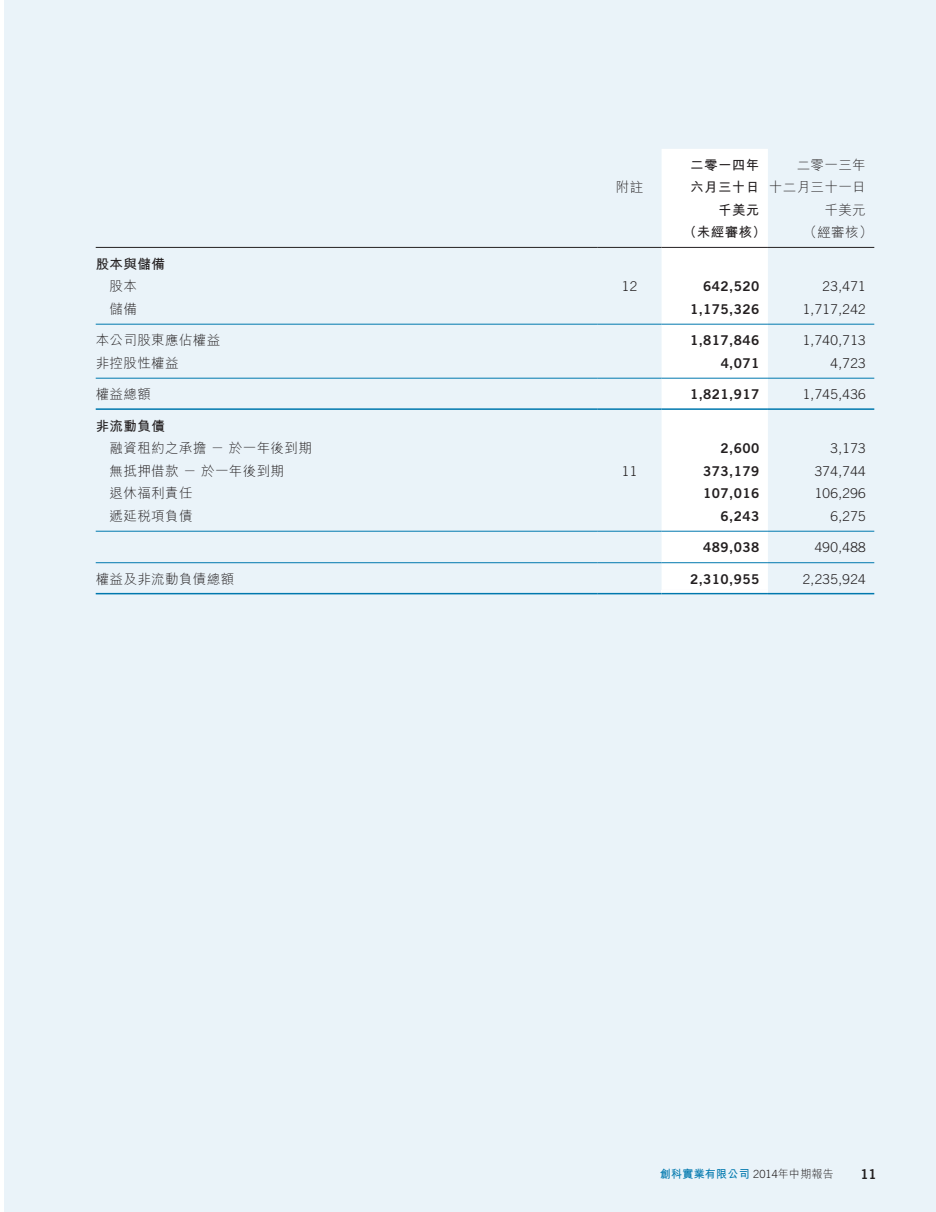
<style>
.page{position:relative;width:936px;height:1212px;background:#fff}
.page>*{position:absolute;margin:0;border:0;box-sizing:border-box;transform-origin:0 0}
._1__內文{font:300 13.5px "M Hei HK";letter-spacing:.03em;color:#231f20}
._1__內文-2{font:300 13.5px "Trade Gothic LT Std";letter-spacing:.03em;color:#231f20}
._1__內文-3{font:13.5px "Trade Gothic LT Std Bd 2";letter-spacing:.03em;color:#231f20}
._1__內文-4{font:700 13.5px "M Hei HK";letter-spacing:.03em;color:#231f20}
.t1{font:700 11.25px "M Hei HK";letter-spacing:.025em;color:#0078ae}
.s1{font-family:"Trade Gothic LT Std";font-weight:300;color:#231f20}
.s2{font-weight:300;color:#231f20}
</style>
<div class="page">
<div style="left:4px;top:0;width:931px;height:1212px;background:#eaf3f9"></div>
<div style="left:661px;top:149px;width:106px;height:441px;background:#fff"></div>
<svg style="left:661px;top:590px;width:106px;height:2px"></svg>
<hr style="left:96px;top:247px;width:501px;height:1px;background:#231f20">
<hr style="left:597px;top:247px;width:64px;height:1px;background:#231f20">
<hr style="left:661px;top:247px;width:106px;height:1px;background:#231f20">
<hr style="left:767px;top:247px;width:107px;height:1px;background:#231f20">
<hr style="left:96px;top:324px;width:501px;height:1px;background:#0078ae">
<hr style="left:597px;top:324px;width:64px;height:1px;background:#0078ae">
<hr style="left:661px;top:324px;width:106px;height:1px;background:#0078ae">
<hr style="left:767px;top:324px;width:107px;height:1px;background:#0078ae">
<hr style="left:96px;top:378px;width:501px;height:1px;background:#0078ae">
<hr style="left:597px;top:378px;width:64px;height:1px;background:#0078ae">
<hr style="left:661px;top:378px;width:106px;height:1px;background:#0078ae">
<hr style="left:767px;top:378px;width:107px;height:1px;background:#0078ae">
<hr style="left:96px;top:408px;width:501px;height:2px;background:#0078ae">
<hr style="left:597px;top:408px;width:64px;height:2px;background:#0078ae">
<hr style="left:661px;top:408px;width:106px;height:2px;background:#0078ae">
<hr style="left:767px;top:408px;width:107px;height:2px;background:#0078ae">
<hr style="left:96px;top:531px;width:501px;height:1px;background:#0078ae">
<hr style="left:597px;top:531px;width:64px;height:1px;background:#0078ae">
<hr style="left:661px;top:531px;width:106px;height:1px;background:#0078ae">
<hr style="left:767px;top:531px;width:107px;height:1px;background:#0078ae">
<hr style="left:96px;top:562px;width:501px;height:1px;background:#0078ae">
<hr style="left:597px;top:562px;width:64px;height:1px;background:#0078ae">
<hr style="left:661px;top:562px;width:106px;height:1px;background:#0078ae">
<hr style="left:767px;top:562px;width:107px;height:1px;background:#0078ae">
<hr style="left:96px;top:593px;width:501px;height:1px;background:#0078ae">
<hr style="left:597px;top:593px;width:64px;height:1px;background:#0078ae">
<hr style="left:661px;top:593px;width:106px;height:1px;background:#0078ae">
<hr style="left:767px;top:593px;width:107px;height:1px;background:#0078ae">
<p class="_1__內文-4" style="left:690px;top:155px;width:71px">二零一四年</p>
<p class="_1__內文" style="left:796px;top:158px;width:71px">二零一三年</p>
<p class="_1__內文" style="left:616px;top:180px;width:29px">附註</p>
<p class="_1__內文-4" style="left:690px;top:177px;width:71px">六月三十日</p>
<p class="_1__內文" style="left:769px;top:180px;width:98px">十二月三十一日</p>
<p class="_1__內文-4" style="left:718px;top:200px;width:43px">千美元</p>
<p class="_1__內文" style="left:824px;top:203px;width:43px">千美元</p>
<p class="_1__內文-4" style="left:683px;top:222px;width:85px">（未經審核）</p>
<p class="_1__內文" style="left:803px;top:225px;width:71px">（經審核）</p>
<p class="_1__內文-4" style="left:96px;top:254px;width:71px">股本與儲備</p>
<p class="_1__內文" style="left:110px;top:279px;width:29px">股本</p>
<p class="_1__內文-2" style="left:622px;top:278px;width:17px">12</p>
<p class="_1__內文-3" style="left:703px;top:278px;width:58px">642,520</p>
<p class="_1__內文-2" style="left:822px;top:278px;width:45px">23,471</p>
<p class="_1__內文" style="left:110px;top:302px;width:29px">儲備</p>
<p class="_1__內文-3" style="left:690px;top:300px;width:71px">1,175,326</p>
<p class="_1__內文-2" style="left:802px;top:301px;width:65px">1,717,242</p>
<p class="_1__內文" style="left:96px;top:333px;width:126px">本公司股東應佔權益</p>
<p class="_1__內文-3" style="left:690px;top:332px;width:71px">1,817,846</p>
<p class="_1__內文-2" style="left:802px;top:332px;width:65px">1,740,713</p>
<p class="_1__內文" style="left:96px;top:356px;width:84px">非控股性權益</p>
<p class="_1__內文-3" style="left:720px;top:354px;width:40px">4,071</p>
<p class="_1__內文-2" style="left:830px;top:355px;width:37px">4,723</p>
<p class="_1__內文" style="left:96px;top:387px;width:57px">權益總額</p>
<p class="_1__內文-3" style="left:690px;top:386px;width:71px">1,821,917</p>
<p class="_1__內文-2" style="left:802px;top:386px;width:65px">1,745,436</p>
<p class="_1__內文-4" style="left:96px;top:416px;width:71px">非流動負債</p>
<p class="_1__內文" style="left:110px;top:441px;width:204px">融資租約之承擔－於一年後到期</p>
<p class="_1__內文-3" style="left:720px;top:440px;width:40px">2,600</p>
<p class="_1__內文-2" style="left:830px;top:440px;width:37px">3,173</p>
<p class="_1__內文" style="left:110px;top:464px;width:176px">無抵押借款－於一年後到期</p>
<p class="_1__內文-2" style="left:622px;top:463px;width:17px">11</p>
<p class="_1__內文-3" style="left:703px;top:462px;width:58px">373,179</p>
<p class="_1__內文-2" style="left:814px;top:463px;width:53px">374,744</p>
<p class="_1__內文" style="left:110px;top:486px;width:84px">退休福利責任</p>
<p class="_1__內文-3" style="left:703px;top:485px;width:58px">107,016</p>
<p class="_1__內文-2" style="left:814px;top:485px;width:53px">106,296</p>
<p class="_1__內文" style="left:110px;top:509px;width:84px">遞延稅項負債</p>
<p class="_1__內文-3" style="left:720px;top:507px;width:40px">6,243</p>
<p class="_1__內文-2" style="left:830px;top:508px;width:37px">6,275</p>
<p class="_1__內文-3" style="left:703px;top:539px;width:58px">489,038</p>
<p class="_1__內文-2" style="left:814px;top:539px;width:53px">490,488</p>
<p class="_1__內文" style="left:96px;top:572px;width:140px">權益及非流動負債總額</p>
<p class="_1__內文-3" style="left:690px;top:570px;width:71px">2,310,955</p>
<p class="_1__內文-2" style="left:802px;top:571px;width:65px">2,235,924</p>
<p class="t1" style="left:660px;top:1166px;width:175px">創科實業有限公司 <span class="s1">2014</span><span class="s2">年中期報告</span></p>
<p class="_1__內文-3" style="left:860px;top:1165px;width:18px">11</p>
</div>
